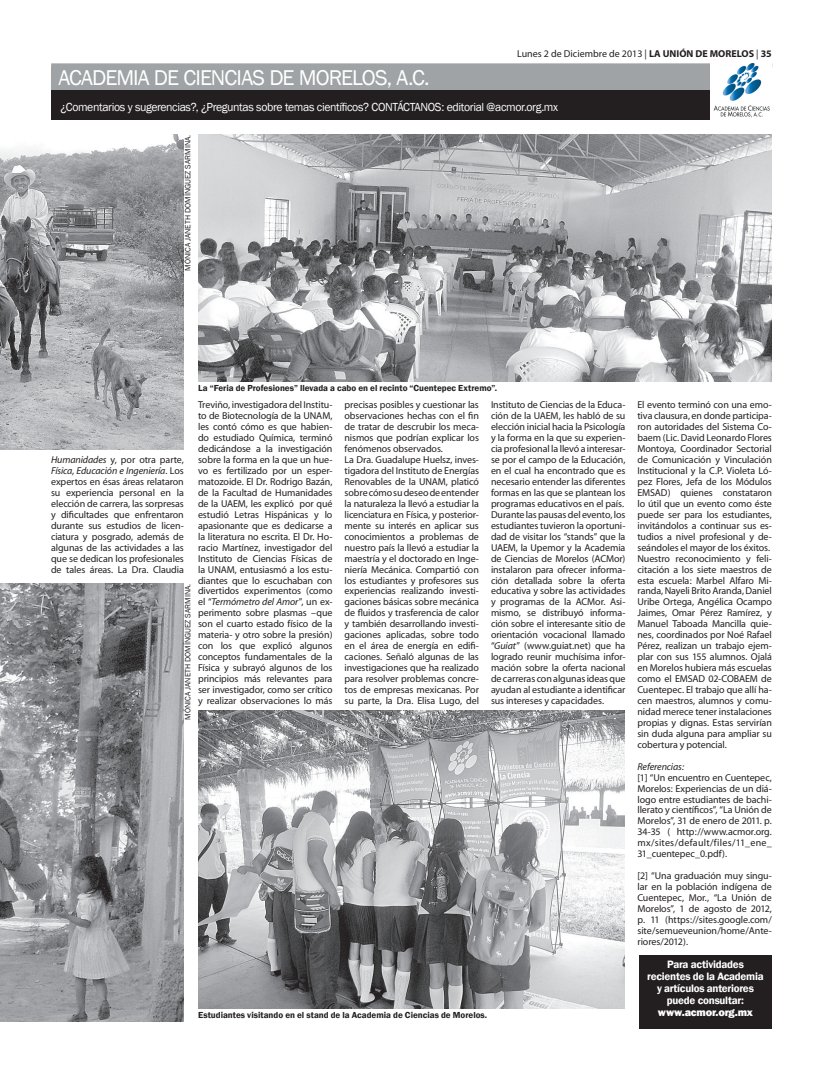
<style>
.page{position:relative;width:823px;height:1078px;background:#fff}
.page>*{position:absolute;margin:0;border:0;box-sizing:border-box;transform-origin:0 0}
.t1{font:22px "Franklin Gothic";letter-spacing:-.04em;color:#fff}
.t2{font:12px "Franklin Gothic";letter-spacing:-.035em;color:#fff}
.t3{font:600 11px/12px "Franklin Gothic";letter-spacing:-.025em;color:#fff;text-align:center}
.t4{font:800 11px "Franklin Gothic";letter-spacing:-.02em;color:#fff}
.t5{font:10px/10.9px "Myriad";letter-spacing:-.01em;color:#231f20;text-align:justify}
.t6{font:italic 10px "Myriad";letter-spacing:-.01em;color:#231f20}
.t7{font:600 9px "Franklin Gothic";color:#231f20}
.t8{font:8px "Franklin Gothic";color:#231f20}
.s1{font-weight:700}
.s2{font-style:italic}
</style>
<div class="page">
<svg style="left:51px;top:63px;width:659px;height:4px;background:#a7abad"></svg>
<div style="left:51px;top:67px;width:720px;height:24px;background:#9fa3a5"></div>
<div style="left:51px;top:91px;width:720px;height:29px;background:#231f20"></div>
<img style="left:710px;top:63px;width:61px;height:57px">
<img style="left:0;top:134px;width:184px;height:315px">
<img style="left:0;top:583px;width:184px;height:438px">
<img style="left:198px;top:710px;width:426px;height:298px">
<div style="left:638px;top:954px;width:133px;height:74px;background:#231f20"></div>
<img style="left:198px;top:134px;width:573px;height:247px">
<p class="t5" style="left:517px;top:49px;width:256px">Lunes 2 de Diciembre de 2013 | <span class="s1">LA UNIÓN DE MORELOS</span> | <span class="s1">35</span></p>
<h1 class="t1" style="left:58px;top:64px;width:372px">ACADEMIA DE CIENCIAS DE MORELOS, A.C.</h1>
<p class="t2" style="left:60px;top:99px;width:499px">¿Comentarios y sugerencias?, ¿Preguntas sobre temas científicos? CONTÁCTANOS: editorial @acmor.org.mx</p>
<p class="t8" style="left:183px;top:270px;width:137px;rotate:-90deg">MÓNICA JANETH DOMÍNGUEZ SARMINA.</p>
<p class="t7" style="left:198px;top:382px;width:300px">La “Feria de Profesiones” llevada a cabo en el recinto “Cuentepec Extremo”.</p>
<p class="t5" style="left:198px;top:400px;width:136px">Treviño, investigadora del Institu&shy;to de Biotecnología de la UNAM, les contó cómo es que habien&shy;do estudiado Química, terminó dedicándose a la investigación sobre la forma en la que un hue&shy;vo es fertilizado por un esper&shy;matozoide. El Dr. Rodrigo Bazán, de la Facultad de Humanidades de la UAEM, les explicó por qué estudió Letras Hispánicas y lo apasionante que es dedicarse a la literatura no escrita. El Dr. Ho&shy;racio Martínez, investigador del Instituto de Ciencias Físicas de la UNAM, entusiasmó a los estu&shy;diantes que lo escuchaban con divertidos experimentos (como el “<span class="s2">Termómetro del Amor</span>”, un ex&shy;perimento sobre plasmas –que son el cuarto estado físico de la materia- y otro sobre la presión) con los que explicó algunos conceptos fundamentales de la Física y subrayó algunos de los principios más relevantes para ser investigador, como ser crítico y realizar observaciones lo más</p>
<p class="t5" style="left:344px;top:400px;width:136px;text-align:left">precisas posibles y cuestionar las observaciones hechas con el fin de tratar de descrubir los meca&shy;nismos que podrían explicar los fenómenos observados.<br>La Dra. Guadalupe Huelsz, inves&shy;tigadora del Instituto de Energías<br>Renovables de la UNAM, platicó sobre cómo su deseo de entender la naturaleza la llevó a estudiar la licenciatura en Física, y posterior&shy;mente su interés en aplicar sus conocimientos a problemas de nuestro país la llevó a estudiar la maestría y el doctorado en Inge&shy;niería Mecánica. Compartió con los estudiantes y profesores sus experiencias realizando investi&shy;gaciones básicas sobre mecánica de fluidos y trasferencia de calor y también desarrollando investi&shy;gaciones aplicadas, sobre todo en el área de energía en edifi&shy;caciones. Señaló algunas de las investigaciones que ha realizado para resolver problemas concre&shy;tos de empresas mexicanas. Por su parte, la Dra. Elisa Lugo, del</p>
<p class="t5" style="left:490px;top:400px;width:136px;text-align:left">Instituto de Ciencias de la Educa&shy;ción de la UAEM, les habló de su elección inicial hacia la Psicología y la forma en la que su experien&shy;cia profesional la llevó a interesar&shy;se por el campo de la Educación, en el cual ha encontrado que es necesario entender las diferentes formas en las que se plantean los programas educativos en el país.<br>Durante las pausas del evento, los estudiantes tuvieron la oportuni&shy;dad de visitar los “stands” que la<br>UAEM, la Upemor y la Academia de Ciencias de Morelos (ACMor) instalaron para ofrecer informa&shy;ción detallada sobre la oferta educativa y sobre las actividades y programas de la ACMor. Asi&shy;mismo, se distribuyó informa&shy;ción sobre el interesante sitio de orientación vocacional llamado “<span class="s2">Guiat</span>” (www.guiat.net) que ha logrado reunir muchísima infor&shy;mación sobre la oferta nacional de carreras con algunas ideas que ayudan al estudiante a identificar sus intereses y capacidades.</p>
<p class="t5" style="left:637px;top:400px;width:136px;text-align:left">El evento terminó con una emo&shy;tiva clausura, en donde participa&shy;ron autoridades del Sistema Co&shy;baem (Lic. David Leonardo Flores<br>Montoya, Coordinador Sectorial de Comunicación y Vinculación<br>Institucional y la C.P. Violeta Ló&shy;pez Flores, Jefa de los Módulos<br>EMSAD) quienes constataron lo útil que un evento como éste puede ser para los estudiantes, invitándolos a continuar sus es&shy;tudios a nivel profesional y de&shy;seándoles el mayor de los éxitos.<br>Nuestro reconocimiento y feli&shy;citación a los siete maestros de esta escuela: Marbel Alfaro Mi&shy;randa, Nayeli Brito Aranda, Daniel<br>Uribe Ortega, Angélica Ocampo<br>Jaimes, Omar Pérez Ramírez, y<br>Manuel Taboada Mancilla quie&shy;nes, coordinados por Noé Rafael<br>Pérez, realizan un trabajo ejem&shy;plar con sus 155 alumnos. Ojalá en Morelos hubiera más escuelas como el EMSAD 02-COBAEM de<br>Cuentepec. El trabajo que allí ha&shy;cen maestros, alumnos y comu&shy;nidad merece tener instalaciones propias y dignas. Estas servirían sin duda alguna para ampliar su cobertura y potencial.</p>
<p class="t6" style="left:637px;top:761px;width:48px">Referencias:</p>
<p class="t5" style="left:637px;top:772px;width:136px">[1] “Un encuentro en Cuentepec, Morelos: Experiencias de un diá&shy;logo entre estudiantes de bachi&shy;llerato y científicos”, “La Unión de Morelos”, 31 de enero de 2011. p.<br>34-35 ( http://www.acmor.org. mx/sites/default/files/11_ene_ 31_cuentepec_0.pdf).</p>
<p class="t5" style="left:637px;top:870px;width:136px">[2] “Una graduación muy singu&shy;lar en la población indígena de Cuentepec, Mor., “La Unión de Morelos”, 1 de agosto de 2012, p. 11 (https://sites.google.com/ site/semueveunion/home/Ante&shy;riores/2012).</p>
<p class="t5" style="left:51px;top:454px;width:134px"><span class="s2">Humanidades</span> y, por otra parte, <span class="s2">Física, Educación e Ingeniería</span>. Los expertos en ésas áreas relataron su experiencia personal en la elección de carrera, las sorpresas y dificultades que enfrentaron durante sus estudios de licen&shy;ciatura y posgrado, además de algunas de las actividades a las que se dedican los profesionales de tales áreas. La Dra. Claudia</p>
<p class="t8" style="left:183px;top:719px;width:137px;rotate:-90deg">MÓNICA JANETH DOMÍNGUEZ SARMINA.</p>
<p class="t7" style="left:198px;top:1009px;width:290px">Estudiantes visitando en el stand de la Academia de Ciencias de Morelos.</p>
<p class="t3" style="left:647px;top:958px;width:118px">Para actividades recientes de la Academia y artículos anteriores puede consultar:</p>
<p class="t4" style="left:657px;top:1004px;width:97px">www.acmor.org.mx</p>
</div>
